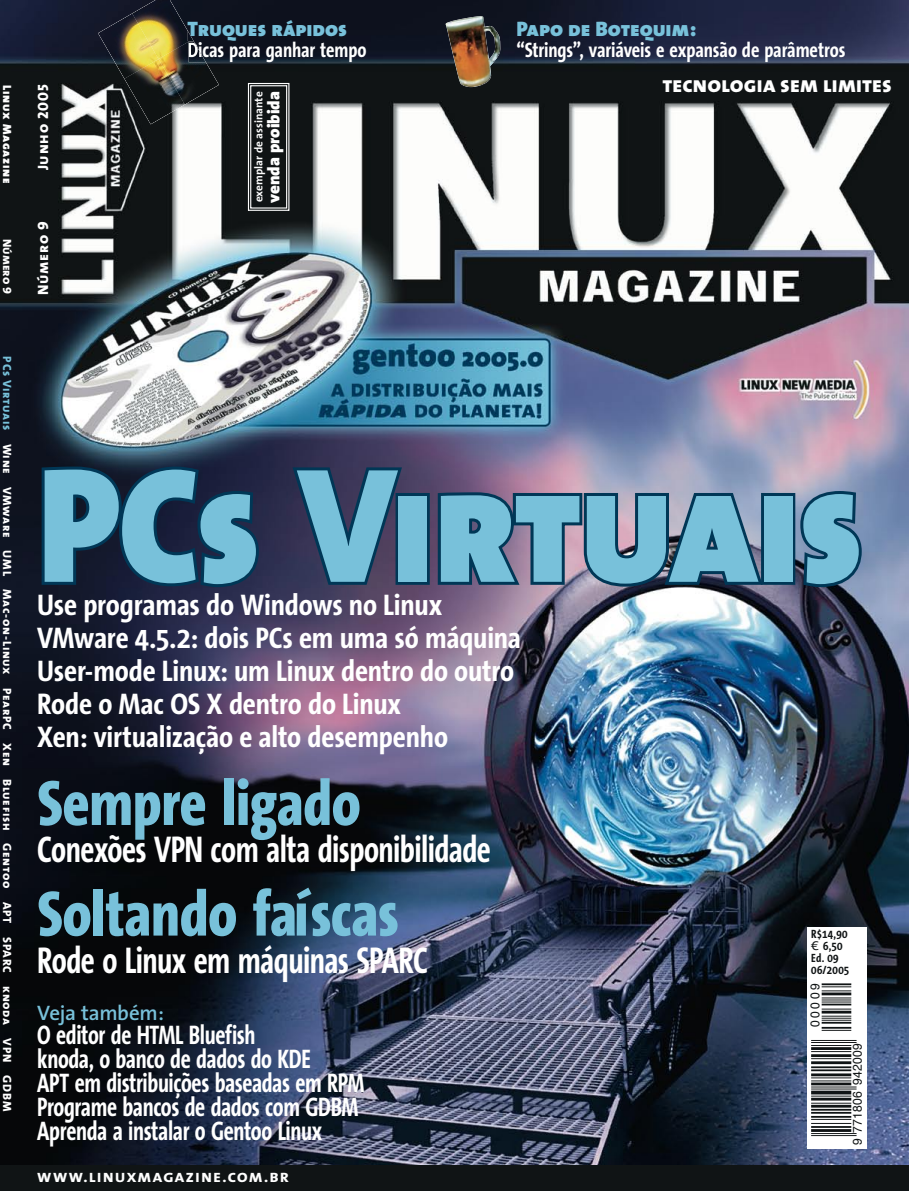
<style>
.page{position:relative;width:909px;height:1191px;background:#fff}
.page>*{position:absolute;margin:0;border:0;box-sizing:border-box;transform-origin:0 0}
.t1{font:165px "The Sans Black Caps";letter-spacing:-.02em;color:#78c1da;scale:.93 1}
.t2{font:800 64.5px "The Sans Condensed";letter-spacing:-.01em;color:#78c1da}
.t3{font:700 37.5px "The Sans Condensed";letter-spacing:-.02em;color:#fff;scale:.9 1}
.t4{font:700 30px/33px "The Sans Condensed";letter-spacing:-.005em;color:#fff;scale:1.05 1}
.t5{font:700 27px/24px "The Sans Condensed";letter-spacing:-.015em;color:#fff;scale:.9 1}
.t6{font:22.5px "The Sans Extra Bold Caps";letter-spacing:-.01em;color:#fff}
.t7{font:700 21px "The Sans Condensed";letter-spacing:-.005em;color:#fff}
.t8{font:21px "The Sans Black Caps";letter-spacing:-.005em;color:#78c1da}
.t9{font:600 21px "The Sans";letter-spacing:-.015em;color:#78c1da}
.t10{font:900 16.95px "The Sans";color:#fff}
.t11{font:15px "The Sans Extra Bold Caps";letter-spacing:.05em;color:#fff}
.t12{font:13.5px "The Sans Extra Bold Caps";letter-spacing:.1em;color:#fff;scale:1.11 1}
.t13{font:12.6px "Helvetica";letter-spacing:.025em;color:#101415;scale:.96 1}
.t14{font:12px "The Sans Extra Bold Caps";letter-spacing:.055em;color:#fff}
.t15{font:700 12px/12px "The Sans Condensed";letter-spacing:.025em;color:#101415}
.t16{font:12px "The Sans Black Caps";letter-spacing:.06em;color:#fff}
.t17{font:700 11.25px "The Sans";color:#fff}
.s1{color:#78c1da}
.s2{font-family:"Lucida Grande";font-weight:400}
</style>
<div class="page">
<img style="left:0;top:0;width:909px;height:1165px">
<div style="left:0;top:1165px;width:909px;height:26px;background:#101415"></div>
<svg style="left:39px;top:463px;width:223px;height:127px;background:#12233c"></svg>
<svg style="left:289px;top:463px;width:116px;height:125px;background:#323858"></svg>
<div style="left:395px;top:493px;width:35px;height:92px;border:6px solid #003756"></div>
<svg style="left:435px;top:489px;width:331px;height:101px;background:#72758e"></svg>
<div style="left:761px;top:493px;width:34px;height:92px;border:6px solid #003756"></div>
<svg style="left:797px;top:488px;width:68px;height:102px;background:#587594"></svg>
<img style="left:98px;top:13px;width:34px;height:66px">
<img style="left:132px;top:0;width:61px;height:59px">
<img style="left:124px;top:59px;width:61px;height:65px">
<img style="left:158px;top:39px;width:61px;height:66px">
<svg style="left:188px;top:31px;width:6px;height:10px"></svg>
<img style="left:188px;top:42px;width:18px;height:20px">
<img style="left:445px;top:16px;width:56px;height:71px">
<div style="left:807px;top:927px;width:59px;height:54px;background:#fff"></div>
<svg style="left:807px;top:981px;width:59px;height:167px"></svg>
<hr style="left:811px;top:1135px;width:45px;height:1px;background:#101415">
<hr style="left:811px;top:1133px;width:45px;height:1px;background:#101415">
<hr style="left:811px;top:1129px;width:40px;height:3px;background:#101415">
<hr style="left:811px;top:1126px;width:40px;height:1px;background:#101415">
<hr style="left:811px;top:1123px;width:40px;height:1px;background:#101415">
<hr style="left:811px;top:1119px;width:40px;height:1px;background:#101415">
<hr style="left:811px;top:1116px;width:40px;height:1px;background:#101415">
<hr style="left:811px;top:1111px;width:40px;height:2px;background:#101415">
<hr style="left:811px;top:1108px;width:40px;height:2px;background:#101415">
<hr style="left:811px;top:1104px;width:40px;height:3px;background:#101415">
<hr style="left:811px;top:1102px;width:40px;height:1px;background:#101415">
<hr style="left:811px;top:1097px;width:40px;height:3px;background:#101415">
<hr style="left:811px;top:1095px;width:40px;height:1px;background:#101415">
<svg style="left:811px;top:1090px;width:40px;height:4px"></svg>
<hr style="left:811px;top:1088px;width:45px;height:1px;background:#101415">
<hr style="left:811px;top:1086px;width:45px;height:1px;background:#101415">
<hr style="left:811px;top:1082px;width:40px;height:3px;background:#101415">
<hr style="left:811px;top:1080px;width:40px;height:1px;background:#101415">
<hr style="left:811px;top:1077px;width:40px;height:1px;background:#101415">
<hr style="left:811px;top:1073px;width:40px;height:3px;background:#101415">
<hr style="left:811px;top:1069px;width:40px;height:2px;background:#101415">
<hr style="left:811px;top:1066px;width:40px;height:2px;background:#101415">
<hr style="left:811px;top:1061px;width:40px;height:3px;background:#101415">
<hr style="left:811px;top:1058px;width:40px;height:1px;background:#101415">
<hr style="left:811px;top:1054px;width:40px;height:3px;background:#101415">
<hr style="left:811px;top:1051px;width:40px;height:1px;background:#101415">
<hr style="left:811px;top:1047px;width:40px;height:3px;background:#101415">
<hr style="left:811px;top:1045px;width:40px;height:1px;background:#101415">
<hr style="left:811px;top:1042px;width:45px;height:1px;background:#101415">
<hr style="left:811px;top:1040px;width:45px;height:1px;background:#101415">
<svg style="left:822px;top:1027px;width:29px;height:4px"></svg>
<hr style="left:822px;top:1021px;width:29px;height:2px;background:#101415">
<svg style="left:822px;top:1015px;width:29px;height:5px"></svg>
<hr style="left:822px;top:1010px;width:29px;height:3px;background:#101415">
<svg style="left:822px;top:1008px;width:29px;height:1px"></svg>
<hr style="left:822px;top:1003px;width:29px;height:2px;background:#101415">
<svg style="left:822px;top:997px;width:29px;height:5px"></svg>
<hr style="left:822px;top:992px;width:29px;height:3px;background:#101415">
<svg style="left:822px;top:986px;width:29px;height:5px"></svg>
<hr style="left:822px;top:983px;width:29px;height:2px;background:#101415">
<svg style="left:248px;top:83px;width:41px;height:128px;background:#2e3132"></svg>
<p class="t16" style="left:17px;top:85px;width:100px;rotate:90deg">Linux Magazine</p>
<p class="t14" style="left:17px;top:239px;width:57px;rotate:90deg">Número 9</p>
<p class="t11" style="left:30px;top:170px;width:87px;rotate:-90deg">Junho 2005</p>
<p class="t11" style="left:30px;top:295px;width:75px;rotate:-90deg">Número 9</p>
<p class="t8" style="left:187px;top:11px;width:161px">Truques rápidos</p>
<p class="t7" style="left:187px;top:32px;width:181px">Dicas para ganhar tempo</p>
<p class="t17" style="left:249px;top:202px;width:112px;rotate:-90deg">exemplar de assinante</p>
<p class="t10" style="left:259px;top:203px;width:113px;rotate:-90deg">venda proibida</p>
<p class="t8" style="left:516px;top:11px;width:181px">Papo de Botequim:</p>
<p class="t7" style="left:516px;top:32px;width:331px">“Strings”, variáveis e expansão de parâmetros</p>
<p class="t6" style="left:662px;top:66px;width:231px">tecnologia sem limites</p>
<p class="t14" style="left:17px;top:356px;width:756px;rotate:90deg"><span class="s1">PCs Virtuais</span> Wine VMware UML Mac-on-Linux PearPC Xen Bluefish Gentoo APT SPARC knoda VPN GDBM</p>
<h1 class="t1" style="left:37px;top:386px;width:890px">PCs Virtuais</h1>
<p class="t4" style="left:37px;top:587px;width:462px">Use programas do Windows no Linux VMware 4.5.2: dois PCs em uma só máquina User-mode Linux: um Linux dentro do outro Rode o Mac OS X dentro do Linux<br>Xen: virtualização e alto desempenho</p>
<h2 class="t2" style="left:37px;top:767px;width:325px">Sempre ligado</h2>
<p class="t3" style="left:37px;top:818px;width:505px">Conexões VPN com alta disponibilidade</p>
<h2 class="t2" style="left:37px;top:877px;width:363px">Soltando faíscas</h2>
<p class="t3" style="left:37px;top:928px;width:436px">Rode o Linux em máquinas SPARC</p>
<p class="t9" style="left:37px;top:995px;width:128px">Veja também:</p>
<p class="t5" style="left:37px;top:1022px;width:365px">O editor de HTML Bluefish<br>knoda, o banco de dados do KDE<br>APT em distribuições baseadas em RPM<br>Programe bancos de dados com GDBM<br>Aprenda a instalar o Gentoo Linux</p>
<p class="t12" style="left:37px;top:1165px;width:228px">WWW.LINUXMAGAZINE.COM.BR</p>
<p class="t15" style="left:811px;top:927px;width:40px">R$14,90 <span class="s2">€</span> 6,50<br>Ed. 09<br>06/2005</p>
<p class="t13" style="left:804px;top:1026px;width:46px;rotate:-90deg">00009</p>
<p class="t13" style="left:847px;top:1145px;width:108px;rotate:-90deg">9 771806 942009</p>
</div>
